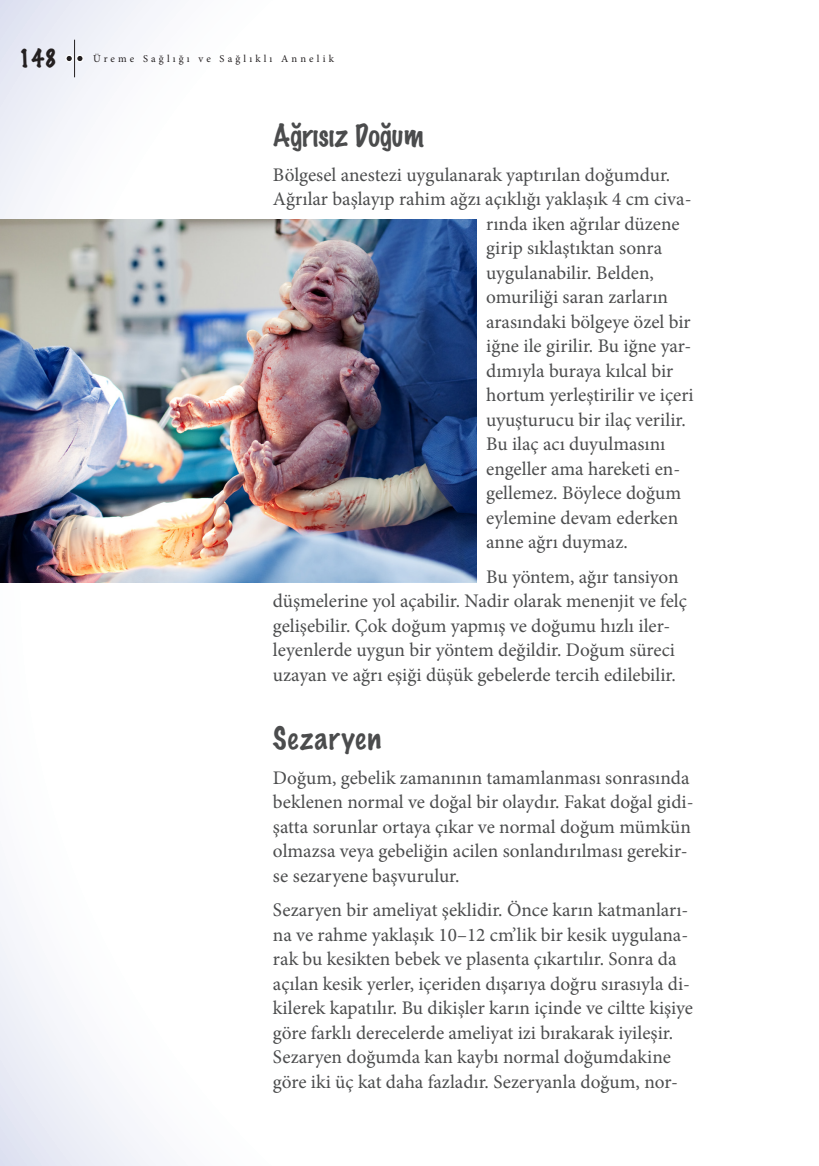
<style>
.page{position:relative;width:819px;height:1166px;background:#fff}
.page>*{position:absolute;margin:0;border:0;box-sizing:border-box;transform-origin:0 0}
.t1{font:100 28px "Marker Felt";color:#4b4c4d}
.t2{font:100 28px "Marker Felt";letter-spacing:.055em;color:#4b4c4d}
.t3{font:100 22.75px "Marker Felt";color:#231f20}
.t4{font:19.25px/24.5px "Minion Pro";color:#4b4c4d}
.t5{font:10.5px "Minion Pro";letter-spacing:.3em;color:#231f20}
</style>
<div class="page">
<hr style="left:74px;top:40px;width:1px;height:37px;background:#231f20">
<div style="left:66px;top:55px;width:6px;height:7px;background:#231f20;border-radius:50%"></div>
<div style="left:65px;top:55px;width:8px;height:7px;border:1px solid #fff;border-radius:50%"></div>
<div style="left:77px;top:55px;width:6px;height:7px;background:#231f20;border-radius:50%"></div>
<div style="left:76px;top:55px;width:8px;height:7px;border:1px solid #fff;border-radius:50%"></div>
<img style="left:0;top:220px;width:476px;height:362px">
<p class="t3" style="left:19px;top:40px;width:40px">148</p>
<p class="t5" style="left:93px;top:51px;width:242px">Üreme Sağlığı ve Sağlıklı Annelik</p>
<h1 class="t1" style="left:273px;top:114px;width:153px">Ağrısız Doğum</h1>
<p class="t4" style="left:273px;top:163px;width:399px">Bölgesel anestezi uygulanarak yaptırılan doğumdur.</p>
<p class="t4" style="left:273px;top:187px;width:420px">Ağrılar başlayıp rahim ağzı açıklığı yaklaşık 4 cm civa-</p>
<p class="t4" style="left:486px;top:212px;width:195px">rında iken ağrılar düzene</p>
<p class="t4" style="left:486px;top:236px;width:177px">girip sıklaştıktan sonra</p>
<p class="t4" style="left:486px;top:261px;width:169px">uygulanabilir. Belden,</p>
<p class="t4" style="left:486px;top:285px;width:183px">omuriliği saran zarların</p>
<p class="t4" style="left:486px;top:310px;width:206px">arasındaki bölgeye özel bir</p>
<p class="t4" style="left:486px;top:334px;width:207px">iğne ile girilir. Bu iğne yar-</p>
<p class="t4" style="left:486px;top:359px;width:189px">dımıyla buraya kılcal bir</p>
<p class="t4" style="left:486px;top:383px;width:209px">hortum yerleştirilir ve içeri</p>
<p class="t4" style="left:486px;top:408px;width:201px">uyuşturucu bir ilaç verilir.</p>
<p class="t4" style="left:486px;top:432px;width:181px">Bu ilaç acı duyulmasını</p>
<p class="t4" style="left:486px;top:457px;width:195px">engeller ama hareketi en-</p>
<p class="t4" style="left:486px;top:481px;width:196px">gellemez. Böylece doğum</p>
<p class="t4" style="left:486px;top:506px;width:193px">eylemine devam ederken</p>
<p class="t4" style="left:486px;top:530px;width:143px">anne ağrı duymaz.</p>
<p class="t4" style="left:273px;top:564px;width:415px;text-indent:213px">Bu yöntem, ağır tansiyon düşmelerine yol açabilir. Nadir olarak menenjit ve felç gelişebilir. Çok doğum yapmış ve doğumu hızlı iler&shy;leyenlerde uygun bir yöntem değildir. Doğum süreci uzayan ve ağrı eşiği düşük gebelerde tercih edilebilir.</p>
<h1 class="t2" style="left:273px;top:716px;width:110px">Sezaryen</h1>
<p class="t4" style="left:273px;top:765px;width:422px">Doğum, gebelik zamanının tamamlanması sonrasında beklenen normal ve doğal bir olaydır. Fakat doğal gidi&shy;şatta sorunlar ortaya çıkar ve normal doğum mümkün olmazsa veya gebeliğin acilen sonlandırılması gerekir&shy;se sezaryene başvurulur.</p>
<p class="t4" style="left:273px;top:898px;width:421px">Sezaryen bir ameliyat şeklidir. Önce karın katmanları&shy;na ve rahme yaklaşık 10–12 cm’lik bir kesik uygulana&shy;rak bu kesikten bebek ve plasenta çıkartılır. Sonra da açılan kesik yerler, içeriden dışarıya doğru sırasıyla di&shy;kilerek kapatılır. Bu dikişler karın içinde ve ciltte kişiye göre farklı derecelerde ameliyat izi bırakarak iyileşir.<br>Sezaryen doğumda kan kaybı normal doğumdakine göre iki üç kat daha fazladır. Sezeryanla doğum, nor-</p>
</div>
